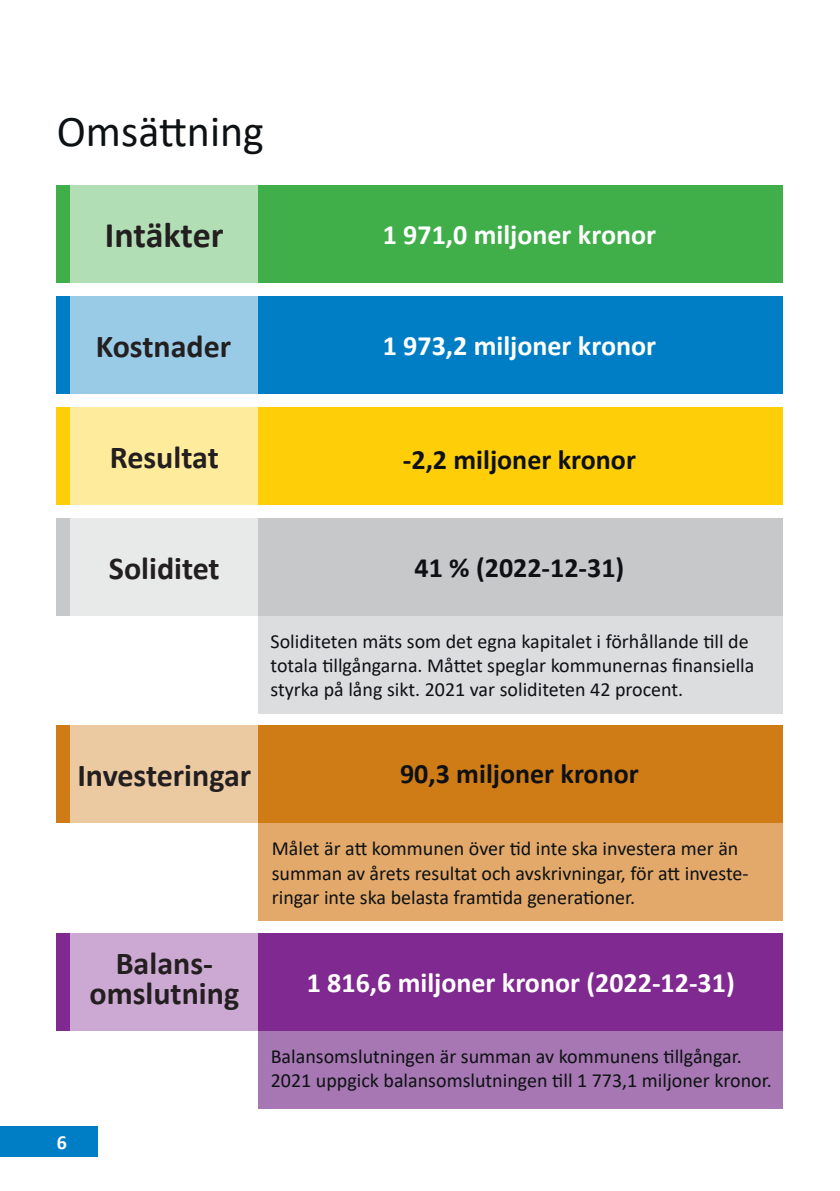
<style>
.page{position:relative;width:840px;height:1191px;background:#fff}
.page>*{position:absolute;margin:0;border:0;box-sizing:border-box;transform-origin:0 0}
.t1{font:44px "Calibri";color:#0e1113}
.t2{font:700 36px "Calibri";letter-spacing:-.005em;color:#231f20}
.t3{font:700 32px/30px "Calibri";color:#231f20;text-align:center}
.t4{font:700 28px "Calibri";color:#fff}
.t5{font:700 28px "Calibri";color:#0e1113}
.t6{font:20px/24px "Calibri";color:#0e1113}
.t7{font:700 20px "Calibri";color:#fff}
</style>
<div class="page">
<div style="left:258px;top:615px;width:524px;height:98px;background:#dcdddf"></div>
<div style="left:57px;top:185px;width:725px;height:97px;background:#40ae49"></div>
<div style="left:57px;top:296px;width:725px;height:97px;background:#007ec5"></div>
<div style="left:57px;top:407px;width:725px;height:97px;background:#fece08"></div>
<div style="left:57px;top:725px;width:725px;height:98px;background:#cf7c17"></div>
<div style="left:57px;top:518px;width:725px;height:97px;background:#c7c8ca"></div>
<div style="left:258px;top:1030px;width:524px;height:78px;background:#a677b3"></div>
<div style="left:57px;top:932px;width:725px;height:98px;background:#802990"></div>
<svg style="left:70px;top:185px;width:188px;height:845px"></svg>
<div style="left:258px;top:823px;width:524px;height:98px;background:#e2a96b"></div>
<div style="left:0;top:1126px;width:98px;height:31px;background:#007ec5"></div>
<h1 class="t1" style="left:57px;top:101px;width:209px">Omsättning</h1>
<h2 class="t2" style="left:105px;top:210px;width:120px">Intäkter</h2>
<h3 class="t4" style="left:382px;top:215px;width:275px">1 971,0 miljoner kronor</h3>
<h3 class="t3" style="left:96px;top:330px;width:137px">Kostnader</h3>
<h3 class="t4" style="left:382px;top:326px;width:275px">1 973,2 miljoner kronor</h3>
<h3 class="t3" style="left:110px;top:441px;width:110px">Resultat</h3>
<h3 class="t5" style="left:402px;top:439px;width:234px">-2,2 miljoner kronor</h3>
<h3 class="t3" style="left:109px;top:552px;width:112px">Soliditet</h3>
<h3 class="t5" style="left:414px;top:548px;width:211px">41 % (2022-12-31)</h3>
<p class="t6" style="left:270px;top:629px;width:485px">Soliditeten mäts som det egna kapitalet i förhållande till de totala tillgångarna. Måttet speglar kommunernas finansiella styrka på lång sikt. 2021 var soliditeten 42 procent.</p>
<h3 class="t3" style="left:77px;top:760px;width:175px">Investeringar</h3>
<h3 class="t3" style="left:89px;top:948px;width:151px">Balans&shy;omslutning</h3>
<p class="t7" style="left:57px;top:1128px;width:12px">6</p>
<h3 class="t5" style="left:400px;top:754px;width:240px">90,3 miljoner kronor</h3>
<p class="t6" style="left:272px;top:836px;width:478px">Målet är att kommunen över tid inte ska investera mer än summan av årets resultat och avskrivningar, för att investe&shy;ringar inte ska belasta framtida generationer.</p>
<h3 class="t4" style="left:306px;top:963px;width:429px">1 816,6 miljoner kronor (2022-12-31)</h3>
<p class="t6" style="left:270px;top:1043px;width:502px">Balansomslutningen är summan av kommunens tillgångar.<br>2021 uppgick balansomslutningen till 1 773,1 miljoner kronor.</p>
</div>
